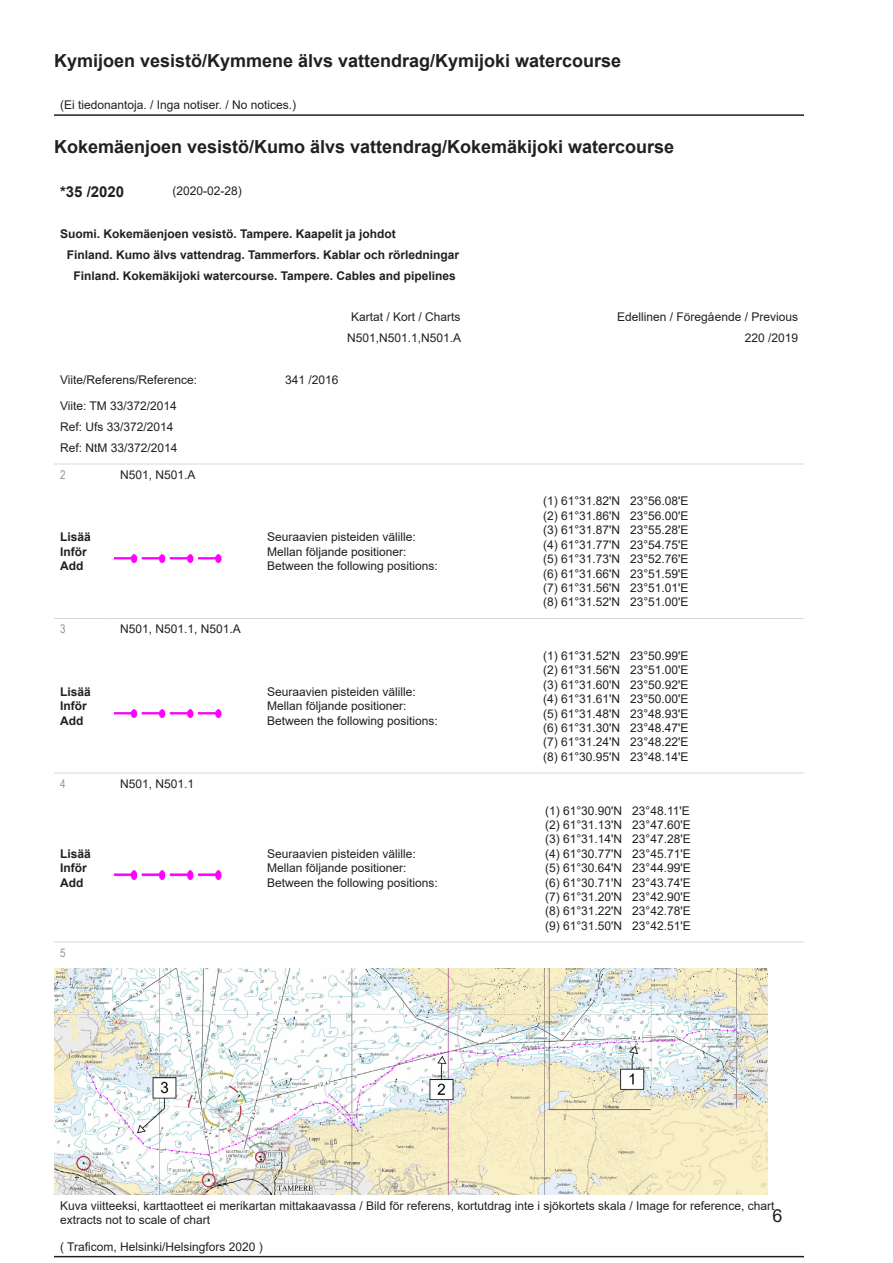
<style>
.page{position:relative;width:893px;height:1263px;background:#fff}
.page>*{position:absolute;margin:0;border:0;box-sizing:border-box;transform-origin:0 0}
.h1b{font:700 18px "Arial";color:#231f20}
.t1{font:18px "Arial";color:#231f20}
.t2{font:700 15px "Arial";color:#231f20}
.t3{font:12px/14.4px "Arial";color:#231f20}
.bold{font:700 12px "Arial";color:#231f20}
.gray{font:12px "Arial Narrow";color:#939598}
</style>
<div class="page">
<hr style="left:54px;top:114px;width:750px;height:2px;background:#231f20">
<hr style="left:54px;top:464px;width:51px;height:1px;background:#d7d7d7">
<hr style="left:114px;top:464px;width:690px;height:1px;background:#d7d7d7">
<img style="left:115px;top:554px;width:107px;height:9px">
<hr style="left:54px;top:618px;width:51px;height:1px;background:#d7d7d7">
<hr style="left:114px;top:618px;width:690px;height:1px;background:#d7d7d7">
<img style="left:115px;top:709px;width:107px;height:8px">
<hr style="left:54px;top:773px;width:51px;height:1px;background:#d7d7d7">
<hr style="left:114px;top:773px;width:690px;height:1px;background:#d7d7d7">
<img style="left:115px;top:871px;width:107px;height:8px">
<hr style="left:54px;top:942px;width:51px;height:1px;background:#d7d7d7">
<hr style="left:114px;top:942px;width:690px;height:1px;background:#d7d7d7">
<img style="left:54px;top:969px;width:713px;height:225px">
<hr style="left:54px;top:1256px;width:750px;height:1px;background:#231f20">
<p class="h1b" style="left:54px;top:48px;width:569px">Kymijoen vesistö/Kymmene älvs vattendrag/Kymijoki watercourse</p>
<p class="t3" style="left:60px;top:98px;width:238px">(Ei tiedonantoja. / Inga notiser. / No notices.)</p>
<p class="h1b" style="left:54px;top:134px;width:622px">Kokemäenjoen vesistö/Kumo älvs vattendrag/Kokemäkijoki watercourse</p>
<p class="t2" style="left:60px;top:181px;width:66px">*35 /2020</p>
<p class="t3" style="left:172px;top:183px;width:71px">(2020-02-28)</p>
<p class="bold" style="left:60px;top:226px;width:337px">Suomi. Kokemäenjoen vesistö. Tampere. Kaapelit ja johdot</p>
<p class="bold" style="left:67px;top:246px;width:394px">Finland. Kumo älvs vattendrag. Tammerfors. Kablar och rörledningar</p>
<p class="bold" style="left:73px;top:267px;width:384px">Finland. Kokemäkijoki watercourse. Tampere. Cables and pipelines</p>
<p class="t3" style="left:351px;top:310px;width:111px">Kartat / Kort / Charts</p>
<p class="t3" style="left:617px;top:310px;width:182px">Edellinen / Föregående / Previous</p>
<p class="t3" style="left:347px;top:331px;width:116px">N501,N501.1,N501.A</p>
<p class="t3" style="left:745px;top:331px;width:55px">220 /2019</p>
<p class="t3" style="left:60px;top:372px;width:139px">Viite/Referens/Reference:</p>
<p class="t3" style="left:285px;top:372px;width:55px">341 /2016</p>
<p class="t3" style="left:60px;top:399px;width:118px">Viite: TM 33/372/2014</p>
<p class="t3" style="left:60px;top:420px;width:115px">Ref: Ufs 33/372/2014</p>
<p class="t3" style="left:60px;top:440px;width:119px">Ref: NtM 33/372/2014</p>
<p class="gray" style="left:60px;top:466px;width:7px">2</p>
<p class="t3" style="left:120px;top:467px;width:77px">N501, N501.A</p>
<p class="bold" style="left:60px;top:529px;width:32px">Lisää</p>
<p class="bold" style="left:60px;top:543px;width:28px">Inför</p>
<p class="bold" style="left:60px;top:558px;width:25px">Add</p>
<p class="gray" style="left:60px;top:620px;width:7px">3</p>
<p class="t3" style="left:120px;top:622px;width:122px">N501, N501.1, N501.A</p>
<p class="bold" style="left:60px;top:683px;width:32px">Lisää</p>
<p class="bold" style="left:60px;top:698px;width:28px">Inför</p>
<p class="bold" style="left:60px;top:712px;width:25px">Add</p>
<p class="gray" style="left:60px;top:775px;width:7px">4</p>
<p class="t3" style="left:120px;top:776px;width:76px">N501, N501.1</p>
<p class="bold" style="left:60px;top:845px;width:32px">Lisää</p>
<p class="bold" style="left:60px;top:859px;width:28px">Inför</p>
<p class="bold" style="left:60px;top:874px;width:25px">Add</p>
<p class="gray" style="left:60px;top:944px;width:7px">5</p>
<p class="t3" style="left:267px;top:530px;width:150px">Seuraavien pisteiden välille:</p>
<p class="t3" style="left:267px;top:544px;width:141px">Mellan följande positioner:</p>
<p class="t3" style="left:267px;top:559px;width:172px">Between the following positions:</p>
<p class="t3" style="left:267px;top:684px;width:150px">Seuraavien pisteiden välille:</p>
<p class="t3" style="left:267px;top:699px;width:141px">Mellan följande positioner:</p>
<p class="t3" style="left:267px;top:713px;width:172px">Between the following positions:</p>
<p class="t3" style="left:267px;top:846px;width:150px">Seuraavien pisteiden välille:</p>
<p class="t3" style="left:267px;top:861px;width:141px">Mellan följande positioner:</p>
<p class="t3" style="left:267px;top:875px;width:172px">Between the following positions:</p>
<p class="t3" style="left:543px;top:494px;width:147px">(1) 61°31.82'N 23°56.08'E</p>
<p class="t3" style="left:543px;top:508px;width:147px">(2) 61°31.86'N 23°56.00'E</p>
<p class="t3" style="left:543px;top:523px;width:147px">(3) 61°31.87'N 23°55.28'E</p>
<p class="t3" style="left:543px;top:537px;width:147px">(4) 61°31.77'N 23°54.75'E</p>
<p class="t3" style="left:543px;top:552px;width:147px">(5) 61°31.73'N 23°52.76'E</p>
<p class="t3" style="left:543px;top:566px;width:147px">(6) 61°31.66'N 23°51.59'E</p>
<p class="t3" style="left:543px;top:580px;width:147px">(7) 61°31.56'N 23°51.01'E</p>
<p class="t3" style="left:543px;top:595px;width:147px">(8) 61°31.52'N 23°51.00'E</p>
<p class="t3" style="left:543px;top:648px;width:147px">(1) 61°31.52'N 23°50.99'E</p>
<p class="t3" style="left:543px;top:663px;width:147px">(2) 61°31.56'N 23°51.00'E</p>
<p class="t3" style="left:543px;top:677px;width:147px">(3) 61°31.60'N 23°50.92'E</p>
<p class="t3" style="left:543px;top:692px;width:147px">(4) 61°31.61'N 23°50.00'E</p>
<p class="t3" style="left:543px;top:706px;width:147px">(5) 61°31.48'N 23°48.93'E</p>
<p class="t3" style="left:543px;top:720px;width:147px">(6) 61°31.30'N 23°48.47'E</p>
<p class="t3" style="left:543px;top:735px;width:147px">(7) 61°31.24'N 23°48.22'E</p>
<p class="t3" style="left:543px;top:749px;width:147px">(8) 61°30.95'N 23°48.14'E</p>
<p class="t3" style="left:545px;top:803px;width:146px">(1) 61°30.90'N 23°48.11'E</p>
<p class="t3" style="left:545px;top:817px;width:147px">(2) 61°31.13'N 23°47.60'E</p>
<p class="t3" style="left:545px;top:832px;width:147px">(3) 61°31.14'N 23°47.28'E</p>
<p class="t3" style="left:545px;top:846px;width:147px">(4) 61°30.77'N 23°45.71'E</p>
<p class="t3" style="left:545px;top:861px;width:147px">(5) 61°30.64'N 23°44.99'E</p>
<p class="t3" style="left:545px;top:875px;width:147px">(6) 61°30.71'N 23°43.74'E</p>
<p class="t3" style="left:545px;top:889px;width:147px">(7) 61°31.20'N 23°42.90'E</p>
<p class="t3" style="left:545px;top:904px;width:147px">(8) 61°31.22'N 23°42.78'E</p>
<p class="t3" style="left:545px;top:918px;width:147px">(9) 61°31.50'N 23°42.51'E</p>
<p class="t3" style="left:60px;top:1198px;width:716px">Kuva viitteeksi, karttaotteet ei merikartan mittakaavassa / Bild för referens, kortutdrag inte i sjökortets skala / Image for reference, chart extracts not to scale of chart</p>
<p class="t3" style="left:60px;top:1239px;width:204px">( Traficom, Helsinki/Helsingfors 2020 )</p>
<h1 class="t1" style="left:772px;top:1203px;width:12px">6</h1>
</div>
